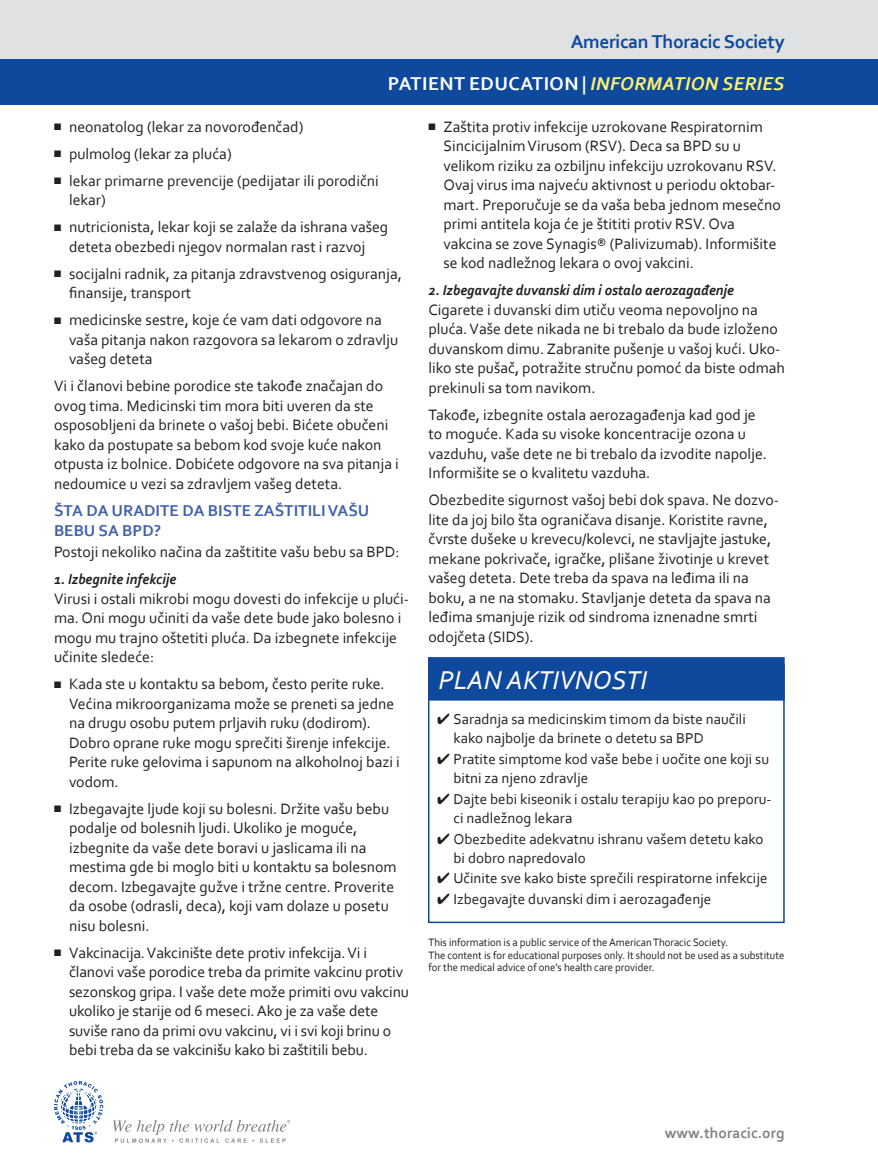
<style>
.page{position:relative;width:878px;height:1175px;background:#fff}
.page>*{position:absolute;margin:0;border:0;box-sizing:border-box;transform-origin:0 0}
.RX_Headline{font:italic 27px "Corbel";color:#fff}
.t1{font:700 19.5px "Corbel";letter-spacing:.02em;color:#fff}
.t2{font:700 19.5px "Corbel";letter-spacing:-.02em;color:#0f499d}
.Body_Headline{font:700 16.5px/19.8px "Corbel";color:#4262ac}
.Body{font:15.75px/19.5px "Corbel";color:#231f20}
.t3{font:700 15.45px "Corbel";color:#808285}
.t4{font:15px/19.2px "Corbel";color:#231f20}
.Body_Subheadline{font:italic 700 15px "Corbel";color:#231f20;scale:.95 1}
.Endnote{font:11.25px/12.8px "Corbel";color:#231f20;scale:.95 1}
.s1{font-style:italic;color:#fff46d}
</style>
<div class="page">
<div style="left:0;top:0;width:878px;height:60px;background:#e0e1e3"></div>
<div style="left:0;top:59px;width:878px;height:46px;background:#0f499d"></div>
<svg style="left:113px;top:1120px;width:177px;height:22px"></svg>
<svg style="left:54px;top:1081px;width:49px;height:61px"></svg>
<div style="left:428px;top:657px;width:356px;height:43px;background:#0f499d"></div>
<div style="left:428px;top:664px;width:356px;height:259px;border:2px solid #0f499d"></div>
<p class="t2" style="left:570px;top:29px;width:216px">American Thoracic Society</p>
<p class="t1" style="left:388px;top:71px;width:398px">PATIENT EDUCATION | <span class="s1">INFORMATION SERIES</span></p>
<p class="Body" style="left:54px;top:116px;width:251px">■ neonatolog (lekar za novorođenčad)</p>
<p class="Body" style="left:54px;top:143px;width:179px">■ pulmolog (lekar za pluća)</p>
<p class="Body" style="left:69px;top:170px;width:311px;text-indent:-15px">■ lekar primarne prevencije (pedijatar ili porodični lekar)</p>
<p class="Body" style="left:54px;top:217px;width:336px;text-align:center">■ nutricionista, lekar koji se zalaže da ishrana vašeg deteta obezbedi njegov normalan rast i razvoj</p>
<p class="Body" style="left:69px;top:263px;width:334px;text-indent:-15px">■ socijalni radnik, za pitanja zdravstvenog osiguranja, finansije, transport</p>
<p class="Body" style="left:69px;top:310px;width:331px;text-indent:-15px">■ medicinske sestre, koje će vam dati odgovore na vaša pitanja nakon razgovora sa lekarom o zdravlju vašeg deteta</p>
<p class="Body" style="left:54px;top:376px;width:346px">Vi i članovi bebine porodice ste takođe značajan do ovog tima. Medicinski tim mora biti uveren da ste osposobljeni da brinete o vašoj bebi. Bićete obučeni kako da postupate sa bebom kod svoje kuće nakon otpusta iz bolnice. Dobićete odgovore na sva pitanja i nedoumice u vezi sa zdravljem vašeg deteta.</p>
<p class="Body_Headline" style="left:54px;top:500px;width:317px">ŠTA DA URADITE DA BISTE ZAŠTITILI VAŠU<br>BEBU SA BPD?</p>
<p class="Body" style="left:54px;top:541px;width:347px">Postoji nekoliko načina da zaštitite vašu bebu sa BPD:</p>
<p class="Body_Subheadline" style="left:54px;top:570px;width:130px">1. Izbegnite infekcije</p>
<p class="Body" style="left:54px;top:588px;width:356px">Virusi i ostali mikrobi mogu dovesti do infekcije u plući&shy;ma. Oni mogu učiniti da vaše dete bude jako bolesno i mogu mu trajno oštetiti pluća. Da izbegnete infekcije učinite sledeće:</p>
<p class="Body" style="left:69px;top:673px;width:332px;text-indent:-15px">■ Kada ste u kontaktu sa bebom, često perite ruke.<br>Većina mikroorganizama može se preneti sa jedne na drugu osobu putem prljavih ruku (dodirom).<br>Dobro oprane ruke mogu sprečiti širenje infekcije.<br>Perite ruke gelovima i sapunom na alkoholnoj bazi i vodom.</p>
<p class="Body" style="left:69px;top:798px;width:329px;text-indent:-15px">■ Izbegavajte ljude koji su bolesni. Držite vašu bebu podalje od bolesnih ljudi. Ukoliko je moguće, izbegnite da vaše dete boravi u jaslicama ili na mestima gde bi moglo biti u kontaktu sa bolesnom decom. Izbegavajte gužve i tržne centre. Proverite da osobe (odrasli, deca), koji vam dolaze u posetu nisu bolesni.</p>
<p class="Body" style="left:69px;top:942px;width:341px;text-indent:-15px">■ Vakcinacija. Vakcinište dete protiv infekcija. Vi i članovi vaše porodice treba da primite vakcinu protiv sezonskog gripa. I vaše dete može primiti ovu vakcinu ukoliko je starije od 6 meseci. Ako je za vaše dete suviše rano da primi ovu vakcinu, vi i svi koji brinu o bebi treba da se vakcinišu kako bi zaštitili bebu.</p>
<p class="Body" style="left:443px;top:116px;width:339px;text-indent:-15px">■ Zaštita protiv infekcije uzrokovane Respiratornim Sincicijalnim Virusom (RSV). Deca sa BPD su u velikom riziku za ozbiljnu infekciju uzrokovanu RSV.<br>Ovaj virus ima najveću aktivnost u periodu oktobar&shy;mart. Preporučuje se da vaša beba jednom mesečno primi antitela koja će je štititi protiv RSV. Ova vakcina se zove Synagis® (Palivizumab). Informišite se kod nadležnog lekara o ovoj vakcini.</p>
<p class="Body_Subheadline" style="left:428px;top:281px;width:323px">2. Izbegavajte duvanski dim i ostalo aerozagađenje</p>
<p class="Body" style="left:428px;top:299px;width:358px">Cigarete i duvanski dim utiču veoma nepovoljno na pluća. Vaše dete nikada ne bi trebalo da bude izloženo duvanskom dimu. Zabranite pušenje u vašoj kući. Uko&shy;liko ste pušač, potražite stručnu pomoć da biste odmah prekinuli sa tom navikom.</p>
<p class="Body" style="left:428px;top:404px;width:340px">Takođe, izbegnite ostala aerozagađenja kad god je to moguće. Kada su visoke koncentracije ozona u vazduhu, vaše dete ne bi trebalo da izvodite napolje.<br>Informišite se o kvalitetu vazduha.</p>
<p class="Body" style="left:428px;top:490px;width:352px">Obezbedite sigurnost vašoj bebi dok spava. Ne dozvo&shy;lite da joj bilo šta ograničava disanje. Koristite ravne, čvrste dušeke u krevecu/kolevci, ne stavljajte jastuke, mekane pokrivače, igračke, plišane životinje u krevet vašeg deteta. Dete treba da spava na leđima ili na boku, a ne na stomaku. Stavljanje deteta da spava na leđima smanjuje rizik od sindroma iznenadne smrti odojčeta (SIDS).</p>
<p class="RX_Headline" style="left:438px;top:663px;width:210px">PLAN AKTIVNOSTI</p>
<p class="t4" style="left:453px;top:709px;width:294px;text-indent:-16px">✔ Saradnja sa medicinskim timom da biste naučili kako najbolje da brinete o detetu sa BPD</p>
<p class="t4" style="left:453px;top:749px;width:317px;text-indent:-16px">✔ Pratite simptome kod vaše bebe i uočite one koji su bitni za njeno zdravlje</p>
<p class="t4" style="left:453px;top:789px;width:319px;text-indent:-16px">✔ Dajte bebi kiseonik i ostalu terapiju kao po preporu&shy;ci nadležnog lekara</p>
<p class="t4" style="left:453px;top:828px;width:311px;text-indent:-16px">✔ Obezbedite adekvatnu ishranu vašem detetu kako bi dobro napredovalo</p>
<p class="t4" style="left:437px;top:868px;width:332px">✔ Učinite sve kako biste sprečili respiratorne infekcije</p>
<p class="t4" style="left:437px;top:889px;width:276px">✔ Izbegavajte duvanski dim i aerozagađenje</p>
<p class="Endnote" style="left:428px;top:935px;width:376px">This information is a public service of the American Thoracic Society.<br>The content is for educational purposes only. It should not be used as a substitute for the medical advice of one’s health care provider.</p>
<p class="t3" style="left:665px;top:1123px;width:121px">www.thoracic.org</p>
</div>
